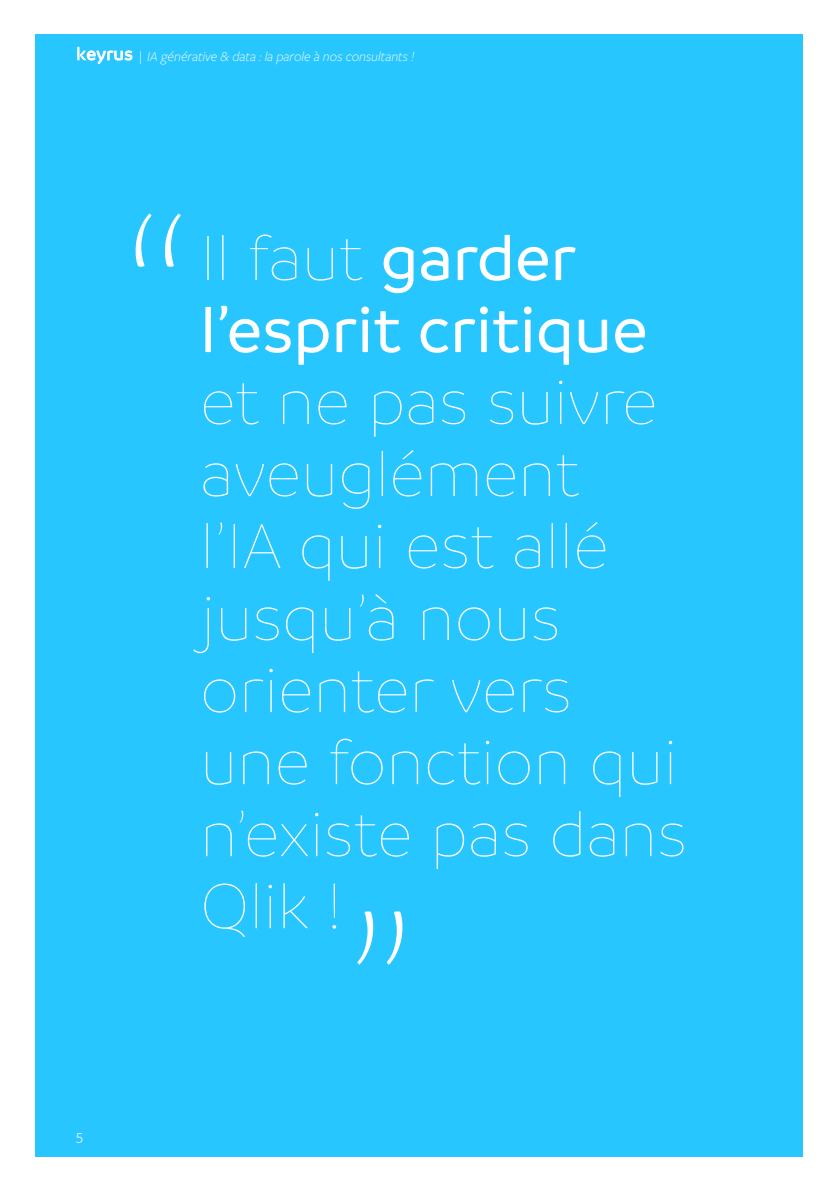
<style>
.page{position:relative;width:840px;height:1191px;background:#fff}
.page>*{position:absolute;margin:0;border:0;box-sizing:border-box;transform-origin:0 0}
.BIG_QUOTE_WHITE{font:100 296px "Branding SF";color:#fff}
.BIG_QUOTE_WHITE-2{font:100 68px/72px "Branding SF";color:#fff}
.t1{font:italic 300 14px "Freight Sans Pro";color:#fff}
.t2{font:14px "Lato";color:#fff}
.s1{font-weight:500}
</style>
<div class="page">
<div style="left:35px;top:34px;width:766px;height:1123px;background:#28c6ff"></div>
<svg style="left:77px;top:47px;width:55px;height:17px"></svg>
<p class="t1" style="left:139px;top:47px;width:277px">| IA générative &amp; data : la parole à nos consultants !</p>
<p class="BIG_QUOTE_WHITE" style="left:115px;top:167px;width:84px">“</p>
<p class="BIG_QUOTE_WHITE-2" style="left:200px;top:223px;width:488px">Il faut <span class="s1">garder l’esprit critique </span>et ne pas suivre aveuglément<br>l’IA qui est allé jusqu’à nous orienter vers une fonction qui n’existe pas dans<br>Qlik !</p>
<p class="BIG_QUOTE_WHITE" style="left:338px;top:864px;width:84px">”</p>
<p class="t2" style="left:75px;top:1130px;width:10px">5</p>
</div>
